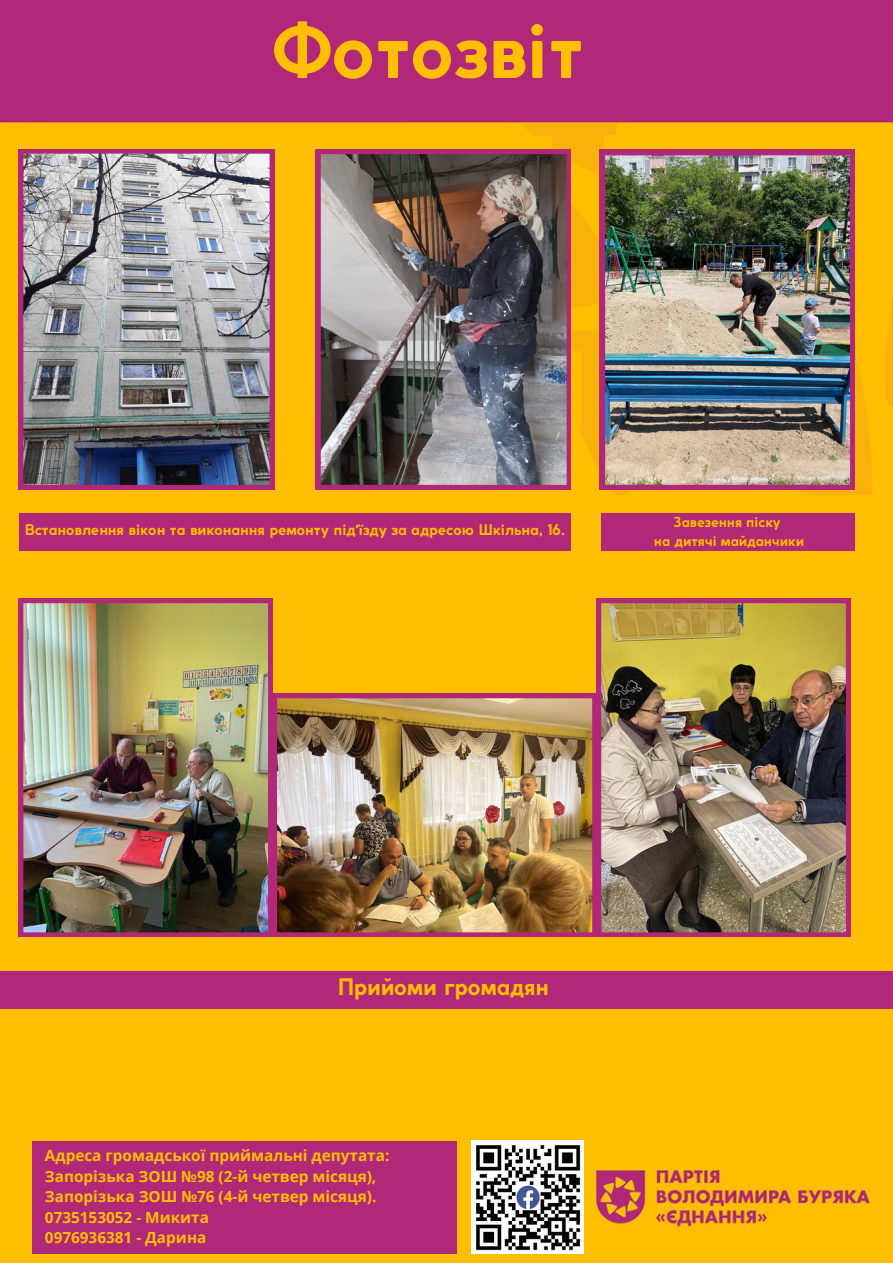
<style>
.page{position:relative;width:893px;height:1264px;background:#fff}
.page>*{position:absolute;margin:0;border:0;box-sizing:border-box;transform-origin:0 0}
.t1{font:700 75.45px "Coco Gothic";color:#febe01}
.t2{font:700 22.5px "Coco Gothic";color:#ffbd00}
.t3{font:700 15.3px "Open Sans";color:#febe01}
.t4{font:700 14.55px "Coco Gothic";color:#ffbd00}
.t5{font:700 13.8px "Coco Gothic";color:#ffbd00}
.s1{font-family:"Noto Sans"}
</style>
<div class="page">
<img style="left:0;top:0;width:892px;height:1262px">
<div style="left:26px;top:126px;width:410px;height:285px;background:#febe01"></div>
<div style="left:0;top:495px;width:883px;height:425px;background:#febe01"></div>
<div style="left:502px;top:351px;width:78px;height:76px;background:#febe01"></div>
<div style="left:473px;top:136px;width:78px;height:75px;background:#febe01"></div>
<div style="left:603px;top:136px;width:240px;height:285px;background:#febe01"></div>
<img style="left:471px;top:1140px;width:113px;height:113px">
<div style="left:32px;top:1140px;width:425px;height:113px;background:#b12879"></div>
<div style="left:19px;top:513px;width:551px;height:38px;background:#b12879"></div>
<img style="left:19px;top:149px;width:255px;height:340px">
<img style="left:316px;top:150px;width:254px;height:339px">
<img style="left:600px;top:151px;width:254px;height:338px">
<div style="left:600px;top:513px;width:254px;height:38px;background:#b12879"></div>
<div style="left:0;top:970px;width:892px;height:38px;background:#b12879"></div>
<img style="left:19px;top:598px;width:253px;height:338px">
<img style="left:596px;top:598px;width:253px;height:338px">
<img style="left:272px;top:693px;width:324px;height:243px">
<p class="t1" style="left:272px;top:22px;width:313px">Фотозвіт</p>
<p class="t4" style="left:25px;top:524px;width:541px">Встановлення вікон та виконання ремонту під<span class="s1">ʼ</span>їзду за адресою Шкільна, 16.</p>
<p class="t5" style="left:673px;top:517px;width:109px">Завезення піску</p>
<p class="t5" style="left:654px;top:536px;width:152px">на дитячі майданчики</p>
<p class="t2" style="left:337px;top:978px;width:212px">Прийоми громадян</p>
<p class="t3" style="left:45px;top:1145px;width:346px">Адреса громадської приймальні депутата:</p>
<p class="t3" style="left:45px;top:1165px;width:333px">Запорізька ЗОШ №98 (2-й четвер місяця),</p>
<p class="t3" style="left:45px;top:1185px;width:333px">Запорізька ЗОШ №76 (4-й четвер місяця).</p>
<p class="t3" style="left:45px;top:1206px;width:166px">0735153052 - Микита</p>
<p class="t3" style="left:45px;top:1226px;width:163px">0976936381 - Дарина</p>
</div>
